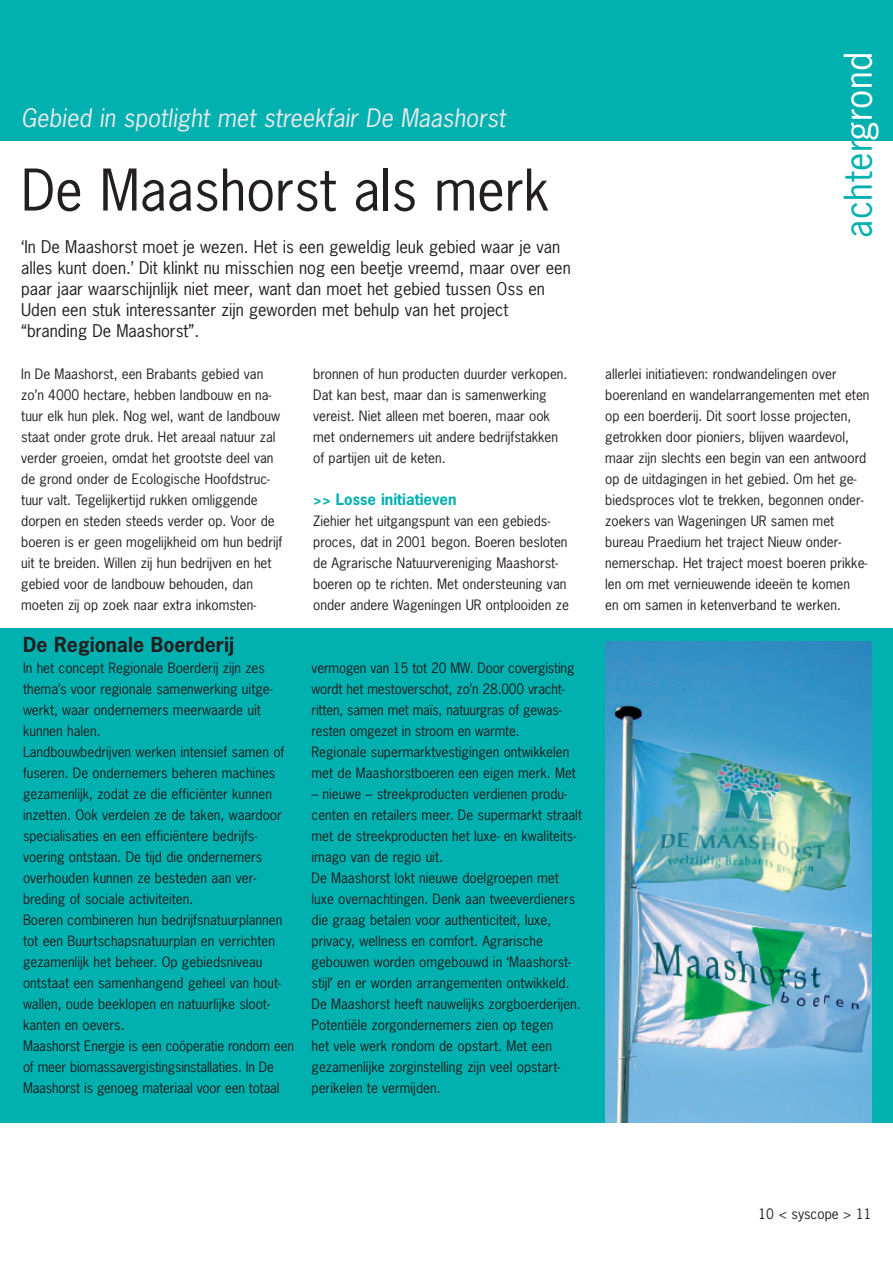
<style>
.page{position:relative;width:893px;height:1263px;background:#fff}
.page>*{position:absolute;margin:0;border:0;box-sizing:border-box;transform-origin:0 0}
.t1{font:54px "News Gothic";color:#231f20}
.t2{font:36px "News Gothic";letter-spacing:.01em;color:#00b1b0}
.t3{font:24px "News Gothic";color:#e7e8e9}
.t4{font:700 19.5px "News Gothic";color:#231f20}
.t5{font:16.5px/21px "News Gothic";color:#231f20}
.t6{font:700 15px "News Gothic";color:#00b1b0}
.t7{font:13.5px/21px "News Gothic";color:#231f20}
.s1{color:#fff}
</style>
<div class="page">
<div style="left:1px;top:0;width:892px;height:140px;background:#00b1b0"></div>
<div style="left:1px;top:628px;width:892px;height:495px;background:#00b1b0"></div>
<img style="left:605px;top:642px;width:267px;height:481px">
<h3 class="t3" style="left:21px;top:108px;width:489px">Gebied in spotlight met streekfair De Maashorst</h3>
<h1 class="t1" style="left:21px;top:169px;width:530px">De Maashorst als merk</h1>
<p class="t5" style="left:21px;top:237px;width:551px">‘In De Maashorst moet je wezen. Het is een geweldig leuk gebied waar je van alles kunt doen.’ Dit klinkt nu misschien nog een beetje vreemd, maar over een paar jaar waarschijnlijk niet meer, want dan moet het gebied tussen Oss en Uden een stuk interessanter zijn geworden met behulp van het project “branding De Maashorst”.</p>
<h2 class="t2" style="left:844px;top:237px;width:187px;rotate:-90deg">achter<span class="s1">grond</span></h2>
<p class="t7" style="left:313px;top:364px;width:256px">bronnen of hun producten duurder verkopen.<br>Dat kan best, maar dan is samenwerking vereist. Niet alleen met boeren, maar ook met ondernemers uit andere bedrijfstakken of partijen uit de keten.</p>
<p class="t6" style="left:313px;top:493px;width:145px">&gt;&gt; Losse initiatieven</p>
<p class="t7" style="left:313px;top:511px;width:257px">Ziehier het uitgangspunt van een gebieds - proces, dat in 2001 begon. Boeren besloten de Agrarische Natuurvereniging Maashorst - boeren op te richten. Met ondersteuning van onder andere Wageningen UR ontplooiden ze</p>
<p class="t7" style="left:21px;top:364px;width:263px">In De Maashorst, een Brabants gebied van zo’n 4000 hectare, hebben landbouw en na - tuur elk hun plek. Nog wel, want de land bouw staat onder grote druk. Het areaal natuur zal verder groeien, omdat het grootste deel van de grond onder de Ecologische Hoofdstruc - tuur valt. Tegelijkertijd rukken omliggende dorpen en steden steeds verder op. Voor de boeren is er geen mogelijkheid om hun bedrijf uit te breiden. Willen zij hun bedrijven en het gebied voor de landbouw behouden, dan moeten zij op zoek naar extra inkomsten -</p>
<p class="t7" style="left:605px;top:364px;width:266px">allerlei initiatieven: rondwandelingen over boerenland en wandelarrangementen met eten op een boerderij. Dit soort losse projecten, getrokken door pioniers, blijven waardevol, maar zijn slechts een begin van een antwoord op de uitdagingen in het gebied. Om het ge - biedsproces vlot te trekken, begonnen onder - zoekers van Wageningen UR samen met bureau Praedium het traject Nieuw onder - nemerschap. Het traject moest boeren prikke - len om met vernieuwende ideeën te komen<br>en om samen in ketenverband te werken.</p>
<h3 class="t4" style="left:23px;top:636px;width:213px">De Regionale Boerderij</h3>
<p class="t7" style="left:23px;top:658px;width:273px">In het concept Regionale Boerderij zijn zes thema’s voor regionale samenwerking uit ge - werkt, waar ondernemers meerwaarde uit kunnen halen.<br>Landbouwbedrijven werken intensief samen of fuseren. De ondernemers beheren machines gezamenlijk, zodat ze die efficiënter kunnen inzetten. Ook verdelen ze de taken, waardoor specialisaties en een efficiëntere bedrijfs - voering ontstaan. De tijd die ondernemers overhouden kunnen ze besteden aan ver - breding of sociale activiteiten.<br>Boeren combineren hun bedrijfsnatuurplannen tot een Buurtschapsnatuurplan en verrichten gezamenlijk het beheer. Op gebiedsniveau ontstaat een samenhangend geheel van hout - wallen, oude beeklopen en natuurlijke sloot - kanten en oevers.<br>Maashorst Energie is een coöperatie rondom een of meer biomassavergistingsinstallaties. In De Maashorst is genoeg materiaal voor een totaal</p>
<p class="t7" style="left:312px;top:658px;width:266px">vermogen van 15 tot 20 MW. Door covergisting wordt het mestoverschot, zo’n 28.000 vracht - ritten, samen met maïs, natuurgras of gewas - resten omgezet in stroom en warmte.<br>Regionale supermarktvestigingen ontwikkelen met de Maashorstboeren een eigen merk. Met</p>
<p class="t7" style="left:312px;top:784px;width:272px">– nieuwe – streekproducten verdienen produ - centen en retailers meer. De supermarkt straalt met de streekproducten het luxe- en kwaliteits - imago van de regio uit.<br>De Maashorst lokt nieuwe doelgroepen met luxe overnachtingen. Denk aan tweeverdieners die graag betalen voor authenticiteit, luxe, privacy, wellness en comfort. Agrarische gebouwen worden omgebouwd in ‘Maashorst&shy;stijl’ en er worden arrangementen ontwikkeld.<br>De Maashorst heeft nauwelijks zorgboerderijen.<br>Potentiële zorgondernemers zien op tegen<br>het vele werk rondom de opstart. Met een<br>ge zamenlijke zorginstelling zijn veel opstart - perikelen te vermijden.</p>
<p class="t7" style="left:758px;top:1204px;width:115px">10 &lt; syscope &gt; 11</p>
</div>
